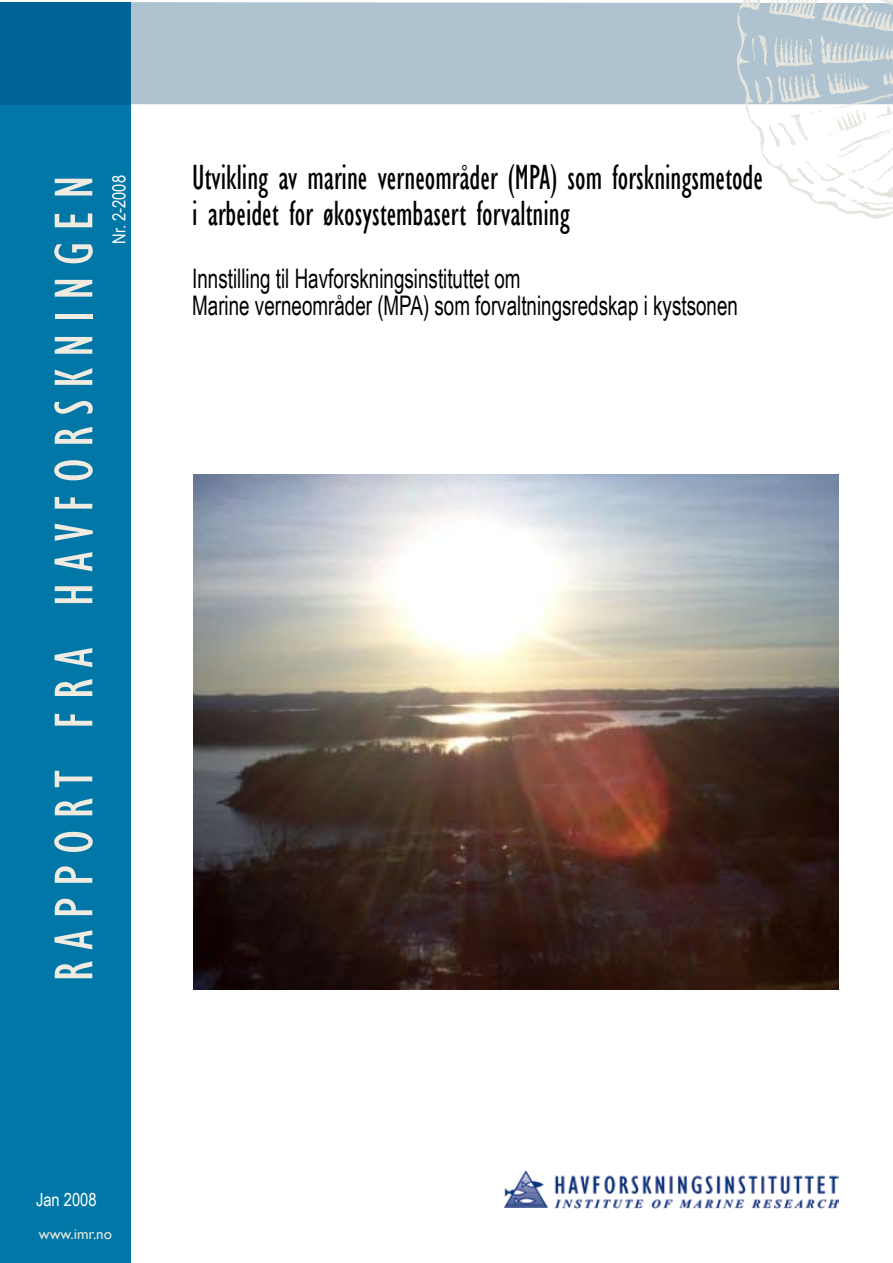
<style>
.page{position:relative;width:893px;height:1263px;background:#fff}
.page>*{position:absolute;margin:0;border:0;box-sizing:border-box;transform-origin:0 0}
.t1{font:condensed 56.25px "Gill Sans";letter-spacing:.2em;color:#efebe0}
.t2{font:condensed 36px/36px "Gill Sans";color:#000;scale:.85 1}
.t3{font:27px/27px "Arial Narrow";color:#000;scale:.85 1}
.t4{font:18px "Arial Narrow";color:#fff}
.t5{font:15px "Gill Sans";color:#e6e7db}
</style>
<div class="page">
<div style="left:131px;top:2px;width:591px;height:102px;background:#aec3cf"></div>
<div style="left:0;top:104px;width:131px;height:1159px;background:#0077a7"></div>
<div style="left:0;top:2px;width:131px;height:102px;background:#006296"></div>
<img style="left:722px;top:0;width:171px;height:219px">
<img style="left:504px;top:1171px;width:335px;height:38px">
<img style="left:194px;top:474px;width:645px;height:516px">
<h1 class="t1" style="left:41px;top:981px;width:801px;rotate:-90deg">rapport fra HAVFORSKNINGen</h1>
<p class="t4" style="left:106px;top:244px;width:70px;rotate:-90deg">Nr. 2-2008</p>
<h2 class="t2" style="left:192px;top:160px;width:673px">Utvikling av marine verneområder (MPA) som forskningsmetode i arbeidet for økosystembasert forvaltning</h2>
<p class="t3" style="left:192px;top:264px;width:643px">Innstilling til Havforskningsinstituttet om<br>Marine verneområder (MPA) som forvaltningsredskap i kystsonen</p>
<p class="t4" style="left:36px;top:1186px;width:62px">Jan 2008</p>
<p class="t5" style="left:39px;top:1225px;width:75px">www.imr.no</p>
</div>
